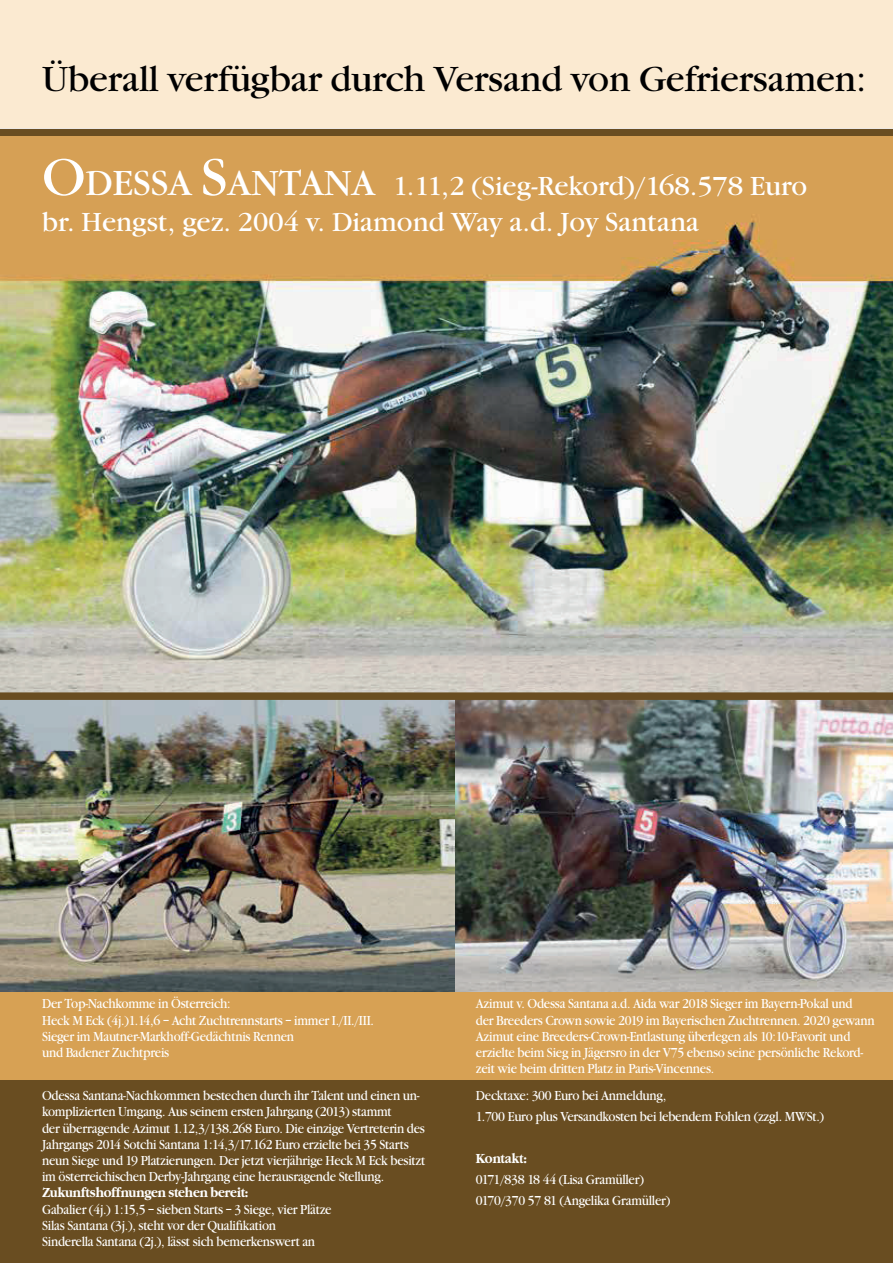
<style>
.page{position:relative;width:893px;height:1263px;background:#fff}
.page>*{position:absolute;margin:0;border:0;box-sizing:border-box;transform-origin:0 0}
.t1{font:36px "Garamond";letter-spacing:-.005em;color:#000001}
.t2{font:27px/36px "Garamond";color:#fff}
.t3{font:13.5px/16.2px "Garamond";letter-spacing:-.02em;color:#fff;scale:.9 1}
.t4{font:700 13.5px "Garamond";letter-spacing:-.02em;color:#fff;scale:.9 1}
.s1{font-size:54px}
.s2{font-size:36px}
</style>
<div class="page">
<div style="left:0;top:1078px;width:893px;height:185px;background:#694d21"></div>
<div style="left:0;top:991px;width:893px;height:89px;background:#d7a154"></div>
<div style="left:0;top:1px;width:893px;height:127px;background:#fbead1"></div>
<div style="left:0;top:129px;width:893px;height:7px;background:#694d21"></div>
<img style="left:0;top:137px;width:893px;height:555px">
<img style="left:0;top:700px;width:893px;height:291px">
<div style="left:0;top:692px;width:893px;height:8px;background:#694d21"></div>
<h1 class="t1" style="left:42px;top:59px;width:826px">Überall verfügbar durch Versand von Gefriersamen:</h1>
<h2 class="t2" style="left:42px;top:169px;width:767px"><span class="s1">O</span><span class="s2">DESSA</span> <span class="s1">S</span><span class="s2">ANTANA</span> 1.11,2 (Sieg-Rekord)/168.578 Euro br. Hengst, gez. 2004 v. Diamond Way a.d. Joy Santana</h2>
<p class="t3" style="left:42px;top:996px;width:370px">Der Top-Nachkomme in Österreich:<br>Heck M Eck (4j.)1.14,6 – Acht Zuchtrennstarts – immer I./II./III.<br>Sieger im Mautner-Markhoff-Gedächtnis Rennen<br>und Badener Zuchtpreis</p>
<p class="t3" style="left:476px;top:996px;width:444px">Azimut v. Odessa Santana a.d. Aida war 2018 Sieger im Bayern-Pokal und<br>der Breeders Crown sowie 2019 im Bayerischen Zuchtrennen. 2020 gewann Azimut eine Breeders-Crown-Entlastung überlegen als 10:10-Favorit und erzielte beim Sieg in Jägersro in der V75 ebenso seine persönliche Rekord&shy;zeit wie beim dritten Platz in Paris-Vincennes.</p>
<p class="t3" style="left:42px;top:1088px;width:427px">Odessa Santana-Nachkommen bestechen durch ihr Talent und einen un&shy;komplizierten Umgang. Aus seinem ersten Jahrgang (2013) stammt<br>der überragende Azimut 1.12,3/138.268 Euro. Die einzige Vertreterin des Jahrgangs 2014 Sotchi Santana 1:14,3/17.162 Euro erzielte bei 35 Starts neun Siege und 19 Platzierungen. Der jetzt vierjährige Heck M Eck besitzt im österreichischen Derby-Jahrgang eine herausragende Stellung.</p>
<p class="t4" style="left:42px;top:1185px;width:231px">Zukunftshoffnungen stehen bereit:</p>
<p class="t3" style="left:42px;top:1201px;width:323px">Gabalier (4j.) 1:15,5 – sieben Starts – 3 Siege, vier Plätze<br>Silas Santana (3j.), steht vor der Qualifikation<br>Sinderella Santana (2j.), lässt sich bemerkenswert an</p>
<p class="t3" style="left:476px;top:1085px;width:389px;line-height:21px">Decktaxe: 300 Euro bei Anmeldung,<br>1.700 Euro plus Versandkosten bei lebendem Fohlen (zzgl. MWSt.)</p>
<p class="t4" style="left:476px;top:1151px;width:58px">Kontakt:</p>
<p class="t3" style="left:476px;top:1169px;width:218px;line-height:21px">0171/838 18 44 (Lisa Gramüller)<br>0170/370 57 81 (Angelika Gramüller)</p>
</div>
